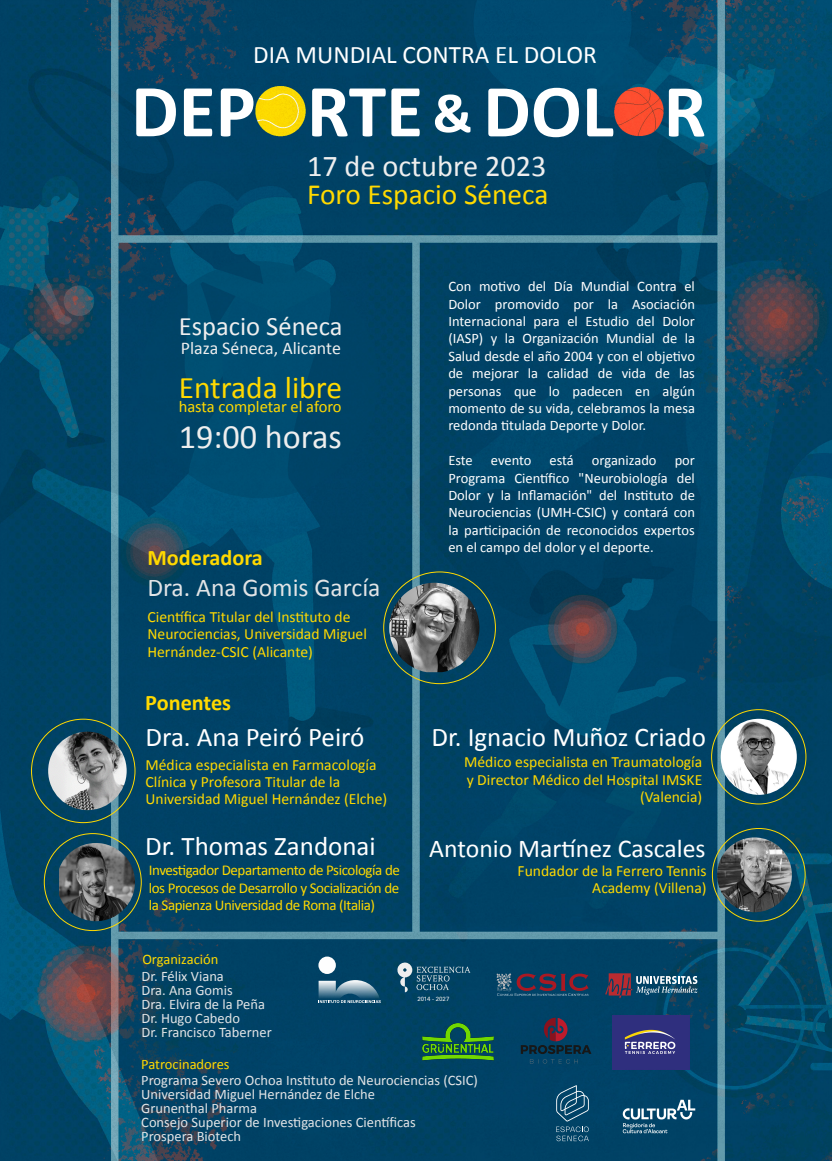
<style>
.page{position:relative;width:832px;height:1161px;background:#fff}
.page>*{position:absolute;margin:0;border:0;box-sizing:border-box;transform-origin:0 0}
.t1{font:34.17px "Calibri";color:#eee}
.t2{font:31.44px "Calibri";color:#ffd900}
.t3{font:30.27px "Calibri";color:#eee}
.t4{font:29.34px "Calibri";color:#ffd900}
.t5{font:27px "Calibri";color:#fff}
.t6{font:26.58px "Calibri";color:#eee}
.t7{font:25.71px "Calibri";color:#fff}
.t8{font:25.62px "Calibri";color:#e2e4e6}
.t9{font:25.26px "Calibri";color:#fff}
.t10{font:700 22.23px "Calibri";color:#ffd900}
.t11{font:17.91px "Calibri";color:#eee}
.t12{font:16.5px "Calibri";color:#ffd900}
.t13{font:15.6px/17.3px "Calibri";color:#ffd900}
.t14{font:15px/17.3px "Calibri";letter-spacing:-.03em;color:#ffd900;text-align:justify}
.t15{font:14.49px/17.4px "Calibri";color:#fff;text-align:justify}
.t16{font:14.49px/13.9px "Calibri";color:#e2e4e6}
.t17{font:14.49px "Calibri";color:#ffd900}
.t18{font:6.09px "Univers LT Std";color:#eee}
</style>
<div class="page">
<img style="left:0;top:0;width:831px;height:1160px">
<div style="left:141px;top:261px;width:237px;height:237px;background:#004c71;border-radius:50%"></div>
<svg style="left:397px;top:961px;width:73px;height:31px;background:#2c617c"></svg>
<svg style="left:496px;top:973px;width:92px;height:22px;background:#36405b"></svg>
<svg style="left:604px;top:973px;width:93px;height:25px;background:#4a5d74"></svg>
<svg style="left:136px;top:88px;width:40px;height:48px"></svg>
<svg style="left:184px;top:88px;width:28px;height:48px"></svg>
<svg style="left:221px;top:88px;width:32px;height:48px"></svg>
<svg style="left:312px;top:88px;width:73px;height:48px"></svg>
<svg style="left:391px;top:88px;width:28px;height:48px"></svg>
<svg style="left:435px;top:94px;width:35px;height:39px"></svg>
<svg style="left:488px;top:88px;width:90px;height:49px"></svg>
<svg style="left:587px;top:88px;width:26px;height:48px"></svg>
<svg style="left:668px;top:89px;width:36px;height:48px"></svg>
<svg style="left:318px;top:956px;width:63px;height:48px;background:#41718b"></svg>
<svg style="left:556px;top:1085px;width:32px;height:56px;background:#265e7c"></svg>
<img style="left:48px;top:731px;width:79px;height:79px;border-radius:39px">
<img style="left:59px;top:843px;width:76px;height:78px">
<img style="left:720px;top:718px;width:76px;height:76px;border-radius:38px">
<img style="left:389px;top:582px;width:90px;height:90px">
<img style="left:421px;top:1022px;width:73px;height:40px">
<svg style="left:529px;top:1059px;width:48px;height:4px"></svg>
<svg style="left:520px;top:1017px;width:71px;height:36px;background:#183653"></svg>
<img style="left:716px;top:837px;width:75px;height:75px;border-radius:37px">
<img style="left:612px;top:1089px;width:93px;height:54px">
<img style="left:612px;top:1015px;width:77px;height:54px">
<h3 class="t9" style="left:253px;top:38px;width:345px">DIA MUNDIAL CONTRA EL DOLOR</h3>
<h3 class="t3" style="left:307px;top:147px;width:241px">17 de octubre 2023</h3>
<h3 class="t4" style="left:307px;top:176px;width:243px">Foro Espacio Séneca</h3>
<h3 class="t6" style="left:179px;top:309px;width:165px">Espacio Séneca</h3>
<p class="t11" style="left:181px;top:336px;width:161px">Plaza Séneca, Alicante</p>
<h2 class="t2" style="left:179px;top:367px;width:165px">Entrada libre</h2>
<p class="t12" style="left:179px;top:396px;width:164px">hasta completar el aforo</p>
<h1 class="t1" style="left:179px;top:415px;width:165px">19:00 horas</h1>
<h3 class="t10" style="left:147px;top:543px;width:117px">Moderadora</h3>
<h3 class="t8" style="left:147px;top:571px;width:234px">Dra. Ana Gomis García</h3>
<p class="t13" style="left:147px;top:608px;width:221px">Científica Titular del Instituto de<br>Neurociencias, Universidad Miguel<br>Hernández-CSIC (Alicante)</p>
<h3 class="t10" style="left:145px;top:688px;width:87px">Ponentes</h3>
<h3 class="t5" style="left:145px;top:720px;width:220px">Dra. Ana Peiró Peiró</h3>
<p class="t13" style="left:145px;top:755px;width:243px">Médica especialista en Farmacología<br>Clínica y Profesora Titular de la<br>Universidad Miguel Hernández (Elche)</p>
<h3 class="t5" style="left:145px;top:829px;width:232px">Dr. Thomas Zandonai</h3>
<p class="t14" style="left:149px;top:861px;width:252px">Investigador Departamento de Psicología de los Procesos de Desarrollo y Socialización de la Sapienza Universidad de Roma (Italia)</p>
<p class="t17" style="left:142px;top:950px;width:78px">Organización</p>
<p class="t15" style="left:448px;top:278px;width:248px">Con motivo del Día Mundial Contra el Dolor promovido por la Asociación Internacional para el Estudio del Dolor (IASP) y la Organización Mundial de la Salud desde el año 2004 y con el objetivo de mejorar la calidad de vida de las personas que lo padecen en algún momento de su vida, celebramos la mesa redonda titulada Deporte y Dolor.</p>
<p class="t15" style="left:448px;top:452px;width:248px">Este evento está organizado por Programa Científico "Neurobiología del Dolor y la Inflamación" del Instituto de Neurociencias (UMH-CSIC) y contará con la participación de reconocidos expertos en el campo del dolor y el deporte.</p>
<h3 class="t5" style="left:431px;top:720px;width:276px">Dr. Ignacio Muñoz Criado</h3>
<p class="t13" style="left:464px;top:753px;width:239px;text-align:right">Médico especialista en Traumatología y Director Médico del Hospital IMSKE (Valencia)</p>
<h3 class="t7" style="left:429px;top:832px;width:278px">Antonio Martínez Cascales</h3>
<p class="t13" style="left:517px;top:862px;width:190px;text-align:right">Fundador de la Ferrero Tennis<br>Academy (Villena)</p>
<p class="t16" style="left:141px;top:969px;width:132px">Dr. Félix Viana<br>Dra. Ana Gomis<br>Dra. Elvira de la Peña<br>Dr. Hugo Cabedo<br>Dr. Francisco Taberner</p>
<p class="t16" style="left:141px;top:1073px;width:338px">Programa Severo Ochoa Instituto de Neurociencias (CSIC)<br>Universidad Miguel Hernández de Elche<br>Grunenthal Pharma<br>Consejo Superior de Investigaciones Científicas<br>Prospera Biotech</p>
<p class="t18" style="left:417px;top:995px;width:33px">2014 - 2027</p>
<p class="t17" style="left:141px;top:1054px;width:90px">Patrocinadores</p>
</div>
